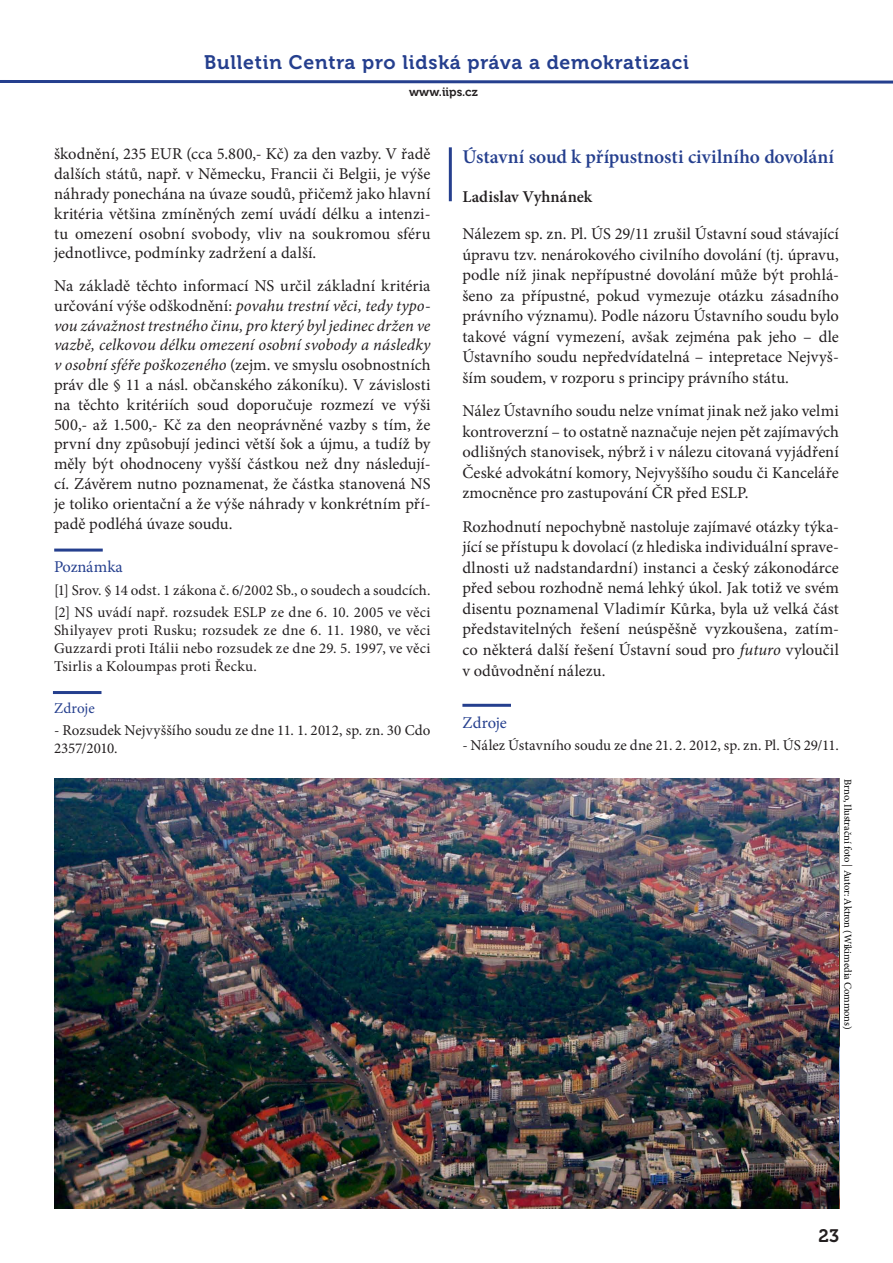
<style>
.page{position:relative;width:893px;height:1263px;background:#fff}
.page>*{position:absolute;margin:0;border:0;box-sizing:border-box;transform-origin:0 0}
.t1{font:19.5px "Museo 700";letter-spacing:.04em;color:#253f8e}
.t2{font:600 19.5px "Minion Pro";letter-spacing:-.005em;color:#253f8e}
.t3{font:18px "Museo 700";color:#231f20}
.t4{font:16.5px/20.5px "Minion Pro";letter-spacing:.005em;color:#231f20;text-align:justify}
.t5{font:600 16.5px "Minion Pro";letter-spacing:.005em;color:#231f20}
.t6{font:16.5px "Minion Pro";letter-spacing:-.005em;color:#253f8e}
.t7{font:15px/18px "Minion Pro";letter-spacing:.005em;color:#231f20}
.t8{font:15px "Minion Pro";color:#253f8e}
.t9{font:12px "Museo 700";color:#231f20}
.t10{font:10.5px "Minion Pro";letter-spacing:-.015em;color:#000}
.s1{font-style:italic}
.s2{color:#231f20}
</style>
<div class="page">
<svg style="left:0;top:80px;width:893px;height:4px"></svg>
<hr style="left:462px;top:704px;width:49px;height:3px;background:#253f8e">
<hr style="left:449px;top:147px;width:3px;height:54px;background:#253f8e">
<hr style="left:53px;top:691px;width:48px;height:3px;background:#253f8e">
<hr style="left:54px;top:549px;width:49px;height:3px;background:#253f8e">
<img style="left:55px;top:778px;width:784px;height:431px">
<p class="t1" style="left:204px;top:51px;width:486px">Bulletin Centra pro lidská práva a demokratizaci</p>
<p class="t9" style="left:409px;top:85px;width:70px">www.iips.cz</p>
<p class="t4" style="left:54px;top:144px;width:378px;line-height:19.8px">škodnění, 235 EUR (cca 5.800,- Kč) za den vazby. V řadě dalších států, např. v Německu, Francii či Belgii, je výše náhrady ponechána na úvaze soudů, přičemž jako hlavní kritéria většina zmíněných zemí uvádí délku a intenzi&shy;tu omezení osobní svobody, vliv na soukromou sféru jednotlivce, podmínky zadržení a další.</p>
<p class="t4" style="left:54px;top:276px;width:378px;line-height:19.8px">Na základě těchto informací NS určil základní kritéria určování výše odškodnění: <span class="s1">povahu trestní věci, tedy typo&shy;vou závažnost trestného činu, pro který byl jedinec držen ve vazbě, celkovou délku omezení osobní svobody a následky v osobní sféře poškozeného</span> (zejm. ve smyslu osobnostních práv dle § 11 a násl. občanského zákoníku). V závislosti na těchto kritériích soud doporučuje rozmezí ve výši 500,- až 1.500,- Kč za den neoprávněné vazby s tím, že první dny způsobují jedinci větší šok a újmu, a tudíž by měly být ohodnoceny vyšší částkou než dny následují&shy;cí. Závěrem nutno poznamenat, že částka stanovená NS je toliko orientační a že výše náhrady v konkrétním pří&shy;padě podléhá úvaze soudu.</p>
<p class="t6" style="left:54px;top:556px;width:70px">Poznámka</p>
<p class="t7" style="left:54px;top:579px;width:378px;line-height:22.2px">[1] Srov. § 14 odst. 1 zákona č. 6/2002 Sb., o soudech a soudcích. [2] NS uvádí např. rozsudek ESLP ze dne 6. 10. 2005 ve věci</p>
<p class="t7" style="left:54px;top:621px;width:378px;text-align:justify">Shilyayev proti Rusku; rozsudek ze dne 6. 11. 1980, ve věci Guzzardi proti Itálii nebo rozsudek ze dne 29. 5. 1997, ve věci Tsirlis a Koloumpas proti Řecku.</p>
<p class="t8" style="left:54px;top:698px;width:42px">Zdroje</p>
<p class="t7" style="left:54px;top:721px;width:378px">- Rozsudek Nejvyššího soudu ze dne 11. 1. 2012, sp. zn. 30 Cdo<br>2357/2010.</p>
<p class="t2" style="left:462px;top:143px;width:373px">Ústavní soud k přípustnosti civilního dovolání</p>
<p class="t5" style="left:462px;top:185px;width:131px">Ladislav Vyhnánek</p>
<p class="t4" style="left:462px;top:224px;width:378px">Nálezem sp. zn. Pl. ÚS 29/11 zrušil Ústavní soud stávající úpravu tzv. nenárokového civilního dovolání (tj. úpravu, podle níž jinak nepřípustné dovolání může být prohlá&shy;šeno za přípustné, pokud vymezuje otázku zásadního právního významu). Podle názoru Ústavního soudu bylo takové vágní vymezení, avšak zejména pak jeho – dle Ústavního soudu nepředvídatelná – intepretace Nejvyš&shy;ším soudem, v rozporu s principy právního státu.</p>
<p class="t4" style="left:462px;top:401px;width:378px">Nález Ústavního soudu nelze vnímat jinak než jako velmi kontroverzní – to ostatně naznačuje nejen pět zajímavých odlišných stanovisek, nýbrž i v nálezu citovaná vyjádření České advokátní komory, Nejvyššího soudu či Kanceláře zmocněnce pro zastupování ČR před ESLP.</p>
<p class="t4" style="left:462px;top:516px;width:378px">Rozhodnutí nepochybně nastoluje zajímavé otázky týka&shy;jící se přístupu k dovolací (z hlediska individuální sprave&shy;dlnosti už nadstandardní) instanci a český zákonodárce před sebou rozhodně nemá lehký úkol. Jak totiž ve svém disentu poznamenal Vladimír Kůrka, byla už velká část představitelných řešení neúspěšně vyzkoušena, zatím&shy;co některá další řešení Ústavní soud pro <span class="s1">futuro</span> vyloučil v odůvodnění nálezu.</p>
<p class="t6" style="left:462px;top:711px;width:46px">Zdroje</p>
<p class="t7" style="left:462px;top:736px;width:378px">- Nález Ústavního soudu ze dne 21. 2. 2012, sp. zn. Pl. ÚS 29/11.</p>
<p class="t10" style="left:855px;top:779px;width:251px;rotate:90deg">Brno, Ilustrační foto <span class="s2">|</span> Autor: Aktron (Wikimedia Commons)</p>
<p class="t3" style="left:818px;top:1226px;width:22px">23</p>
</div>
